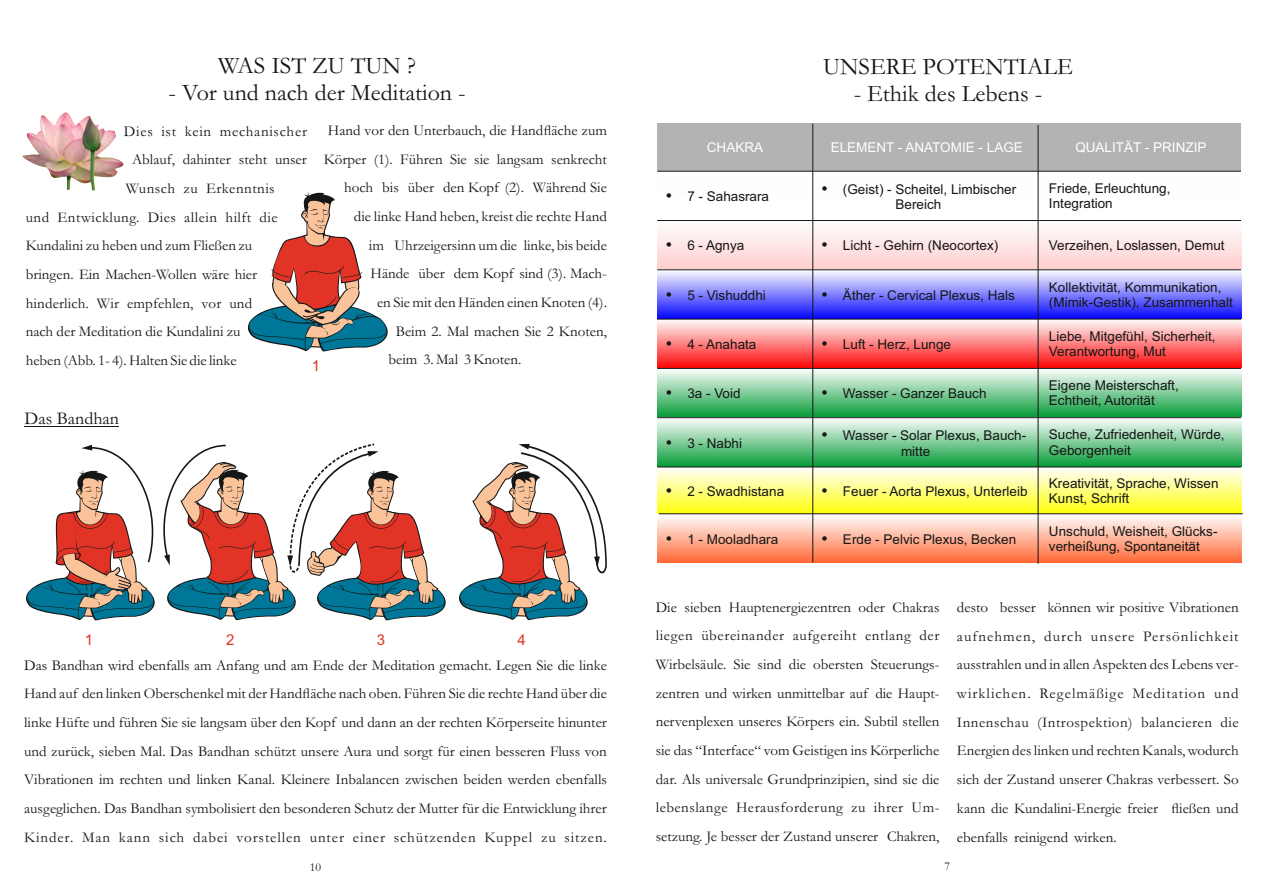
<style>
.page{position:relative;width:1263px;height:893px;background:#fff}
.page>*{position:absolute;margin:0;border:0;box-sizing:border-box;transform-origin:0 0}
.t1{font:24px "Garamond";color:#151616}
.t2{font:18px "Garamond";color:#151616}
.t3{font:15px/28.7px "Garamond";color:#151616;text-align:justify}
.t4{font:15px "Garamond";letter-spacing:.035em;color:#151616}
.t5{font:15px "Garamond";letter-spacing:.05em;color:#151616}
.t6{font:15px "Arial";color:#e03326}
.t7{font:15px "Arial";color:#d2371f}
.t8{font:13.5px/15.1px "Arial";color:#151616}
.t9{font:13.5px "Arial";color:#fff}
.t10{font:12px "Garamond";color:#151616}
</style>
<div class="page">
<img style="left:22px;top:112px;width:102px;height:79px">
<svg style="left:248px;top:192px;width:140px;height:160px"></svg>
<hr style="left:25px;top:426px;width:94px;height:1px;background:#151616">
<div style="left:657px;top:124px;width:156px;height:47px;background:#b3b3b3"></div>
<div style="left:813px;top:124px;width:228px;height:47px;background:#b3b3b3"></div>
<div style="left:1041px;top:124px;width:200px;height:47px;background:#b3b3b3"></div>
<div style="left:657px;top:220px;width:156px;height:50px;background:linear-gradient(to bottom,#fefefe,#ffcece)"></div>
<div style="left:813px;top:220px;width:228px;height:50px;background:linear-gradient(to bottom,#fdfdfd,#fecdcd)"></div>
<div style="left:1041px;top:220px;width:200px;height:50px;background:linear-gradient(to bottom,#fefefe,#ffcece)"></div>
<div style="left:657px;top:270px;width:156px;height:49px;background:linear-gradient(to bottom,#fbfbfe,#0505ff)"></div>
<div style="left:813px;top:270px;width:228px;height:49px;background:linear-gradient(to bottom,#fafafd,#0505fe)"></div>
<div style="left:1041px;top:270px;width:200px;height:49px;background:linear-gradient(to bottom,#fbfbfe,#0505ff)"></div>
<div style="left:657px;top:319px;width:156px;height:49px;background:linear-gradient(to bottom,#fefdfd,#ff0707)"></div>
<div style="left:813px;top:319px;width:228px;height:49px;background:linear-gradient(to bottom,#fdfcfc,#fe0707)"></div>
<div style="left:1041px;top:319px;width:200px;height:49px;background:linear-gradient(to bottom,#fefdfd,#ff0707)"></div>
<div style="left:657px;top:368px;width:156px;height:50px;background:linear-gradient(to bottom,#fffeff,#089c3a)"></div>
<div style="left:813px;top:368px;width:228px;height:50px;background:linear-gradient(to bottom,#fefefe,#089c39)"></div>
<div style="left:1041px;top:368px;width:200px;height:50px;background:linear-gradient(to bottom,#fffeff,#089c3a)"></div>
<div style="left:657px;top:418px;width:156px;height:49px;background:linear-gradient(to bottom,#fbfdfc,#059b37)"></div>
<div style="left:813px;top:418px;width:228px;height:49px;background:linear-gradient(to bottom,#fafcfb,#059a37)"></div>
<div style="left:1041px;top:418px;width:200px;height:49px;background:linear-gradient(to bottom,#fbfdfc,#059b37)"></div>
<div style="left:657px;top:467px;width:156px;height:48px;background:linear-gradient(to bottom,#fefefc,#ffff09)"></div>
<div style="left:813px;top:467px;width:228px;height:48px;background:linear-gradient(to bottom,#fdfdfc,#fefe09)"></div>
<div style="left:1041px;top:467px;width:200px;height:48px;background:linear-gradient(to bottom,#fefefc,#ffff09)"></div>
<div style="left:657px;top:515px;width:156px;height:47px;background:linear-gradient(to bottom,#fefcfc,#ff6a38)"></div>
<div style="left:813px;top:515px;width:228px;height:47px;background:linear-gradient(to bottom,#fdfbfb,#fe6a38)"></div>
<div style="left:1041px;top:515px;width:200px;height:47px;background:linear-gradient(to bottom,#fefcfc,#ff6a38)"></div>
<hr style="left:812px;top:124px;width:1px;height:438px;background:#151616">
<hr style="left:1038px;top:125px;width:1px;height:439px;background:#151616">
<hr style="left:659px;top:513px;width:584px;height:1px;background:#151616">
<hr style="left:657px;top:467px;width:584px;height:1px;background:#151616">
<hr style="left:657px;top:417px;width:584px;height:1px;background:#151616">
<hr style="left:657px;top:368px;width:584px;height:1px;background:#151616">
<hr style="left:657px;top:319px;width:584px;height:1px;background:#151616">
<hr style="left:657px;top:270px;width:584px;height:1px;background:#151616">
<hr style="left:657px;top:220px;width:584px;height:1px;background:#151616">
<hr style="left:657px;top:171px;width:584px;height:1px;background:#151616">
<svg style="left:26px;top:443px;width:581px;height:178px"></svg>
<h1 class="t1" style="left:218px;top:57px;width:199px">WAS IST ZU TUN ?</h1>
<h1 class="t1" style="left:169px;top:84px;width:299px">- Vor und nach der Meditation -</h1>
<p class="t3" style="left:328px;top:118px;width:280px">Hand vor den Unterbauch, die Handfläche zum</p>
<p class="t3" style="left:324px;top:146px;width:285px">Körper (1). Führen Sie sie langsam senkrecht</p>
<p class="t3" style="left:344px;top:175px;width:264px">hoch bis über den Kopf (2). Während Sie</p>
<p class="t3" style="left:354px;top:204px;width:254px">die linke Hand heben, kreist die rechte Hand</p>
<p class="t3" style="left:369px;top:232px;width:239px">im Uhrzeigersinn um die linke, bis beide</p>
<p class="t3" style="left:371px;top:261px;width:238px">Hände über dem Kopf sind (3). Mach-</p>
<p class="t3" style="left:377px;top:290px;width:231px">en Sie mit den Händen einen Knoten (4).</p>
<p class="t3" style="left:396px;top:318px;width:213px">Beim 2. Mal machen Sie 2 Knoten,</p>
<p class="t3" style="left:389px;top:347px;width:134px">beim 3. Mal 3 Knoten.</p>
<p class="t5" style="left:124px;top:126px;width:185px">Dies ist kein mechanischer</p>
<p class="t3" style="left:132px;top:147px;width:176px">Ablauf, dahinter steht unser</p>
<p class="t4" style="left:126px;top:183px;width:150px">Wunsch zu Erkenntnis</p>
<p class="t4" style="left:26px;top:212px;width:254px">und Entwicklung. Dies allein hilft die</p>
<p class="t3" style="left:26px;top:233px;width:228px">Kundalini zu heben und zum Fließen zu</p>
<p class="t3" style="left:26px;top:262px;width:233px">bringen. Ein Machen-Wollen wäre hier</p>
<p class="t3" style="left:26px;top:290px;width:228px">hinderlich. Wir empfehlen, vor und</p>
<p class="t3" style="left:26px;top:319px;width:216px">nach der Meditation die Kundalini zu</p>
<p class="t3" style="left:26px;top:348px;width:212px">heben (Abb. 1- 4). Halten Sie die linke</p>
<p class="t7" style="left:312px;top:360px;width:10px">1</p>
<p class="t2" style="left:25px;top:413px;width:96px">Das Bandhan</p>
<p class="t6" style="left:85px;top:634px;width:10px">1</p>
<p class="t6" style="left:226px;top:634px;width:10px">2</p>
<p class="t6" style="left:377px;top:634px;width:10px">3</p>
<p class="t6" style="left:518px;top:634px;width:10px">4</p>
<p class="t3" style="left:24px;top:652px;width:584px">Das Bandhan wird ebenfalls am Anfang und am Ende der Meditation gemacht. Legen Sie die linke Hand auf den linken Oberschenkel mit der Handfläche nach oben. Führen Sie die rechte Hand über die linke Hüfte und führen Sie sie langsam über den Kopf und dann an der rechten Körperseite hinunter und zurück, sieben Mal. Das Bandhan schützt unsere Aura und sorgt für einen besseren Fluss von Vibrationen im rechten und linken Kanal. Kleinere Inbalancen zwischen beiden werden ebenfalls ausgeglichen. Das Bandhan symbolisiert den besonderen Schutz der Mutter für die Entwicklung ihrer Kinder. Man kann sich dabei vorstellen unter einer schützenden Kuppel zu sitzen.</p>
<h1 class="t1" style="left:823px;top:58px;width:251px">UNSERE POTENTIALE</h1>
<h1 class="t1" style="left:854px;top:85px;width:190px">- Ethik des Lebens -</h1>
<p class="t9" style="left:707px;top:142px;width:58px">CHAKRA</p>
<p class="t9" style="left:831px;top:142px;width:194px">ELEMENT - ANATOMIE - LAGE</p>
<p class="t9" style="left:1075px;top:142px;width:133px">QUALITÄT - PRINZIP</p>
<p class="t8" style="left:665px;top:190px;width:105px">• 7 - Sahasrara</p>
<p class="t8" style="left:821px;top:182px;width:197px;text-align:center">• (Geist) - Scheitel, Limbischer<br>Bereich</p>
<p class="t8" style="left:1049px;top:182px;width:123px">Friede, Erleuchtung,<br>Integration</p>
<p class="t8" style="left:665px;top:239px;width:81px">• 6 - Agnya</p>
<p class="t8" style="left:821px;top:239px;width:179px">• Licht - Gehirn (Neocortex)</p>
<p class="t8" style="left:1049px;top:239px;width:177px">Verzeihen, Loslassen, Demut</p>
<p class="t8" style="left:665px;top:289px;width:102px">• 5 - Vishuddhi</p>
<p class="t8" style="left:821px;top:289px;width:195px">• Äther - Cervical Plexus, Hals</p>
<p class="t8" style="left:1049px;top:281px;width:185px">Kollektivität, Kommunikation, (Mimik-Gestik), Zusammenhalt</p>
<p class="t8" style="left:665px;top:338px;width:93px">• 4 - Anahata</p>
<p class="t8" style="left:821px;top:338px;width:132px">• Luft - Herz, Lunge</p>
<p class="t8" style="left:1049px;top:330px;width:168px">Liebe, Mitgefühl, Sicherheit,<br>Verantwortung, Mut</p>
<p class="t8" style="left:665px;top:387px;width:77px">• 3a - Void</p>
<p class="t8" style="left:821px;top:387px;width:167px">• Wasser - Ganzer Bauch</p>
<p class="t8" style="left:1049px;top:379px;width:131px">Eigene Meisterschaft,<br>Echtheit, Autorität</p>
<p class="t8" style="left:665px;top:437px;width:78px">• 3 - Nabhi</p>
<p class="t8" style="left:901px;top:429px;width:127px;text-indent:-80px">• Wasser - Solar Plexus, Bauch&shy;mitte</p>
<p class="t8" style="left:1049px;top:428px;width:177px">Suche, Zufriedenheit, Würde,<br>Geborgenheit</p>
<p class="t8" style="left:665px;top:485px;width:120px">• 2 - Swadhistana</p>
<p class="t8" style="left:821px;top:485px;width:208px">• Feuer - Aorta Plexus, Unterleib</p>
<p class="t8" style="left:1049px;top:477px;width:171px">Kreativität, Sprache, Wissen<br>Kunst, Schrift</p>
<p class="t8" style="left:665px;top:533px;width:114px">• 1 - Mooladhara</p>
<p class="t8" style="left:821px;top:533px;width:197px">• Erde - Pelvic Plexus, Becken</p>
<p class="t8" style="left:1049px;top:525px;width:170px">Unschuld, Weisheit, Glücks&shy;verheißung, Spontaneität</p>
<p class="t3" style="left:656px;top:594px;width:285px">Die sieben Hauptenergiezentren oder Chakras liegen übereinander aufgereiht entlang der Wirbelsäule. Sie sind die obersten Steuerungs&shy;zentren und wirken unmittelbar auf die Haupt&shy;nervenplexen unseres Körpers ein. Subtil stellen sie das “Interface“ vom Geistigen ins Körperliche dar. Als universale Grundprinzipien, sind sie die lebenslange Herausforderung zu ihrer Um&shy;setzung. Je besser der Zustand unserer Chakren,</p>
<p class="t3" style="left:957px;top:595px;width:283px">desto besser können wir positive Vibrationen aufnehmen, durch unsere Persönlichkeit ausstrahlen und in allen Aspekten des Lebens ver&shy;wirklichen. Regelmäßige Meditation und Innenschau (Introspektion) balancieren die Energien des linken und rechten Kanals, wodurch sich der Zustand unserer Chakras verbessert. So kann die Kundalini-Energie freier fließen und ebenfalls reinigend wirken.</p>
<p class="t10" style="left:310px;top:863px;width:13px">10</p>
<p class="t10" style="left:944px;top:862px;width:7px">7</p>
</div>
